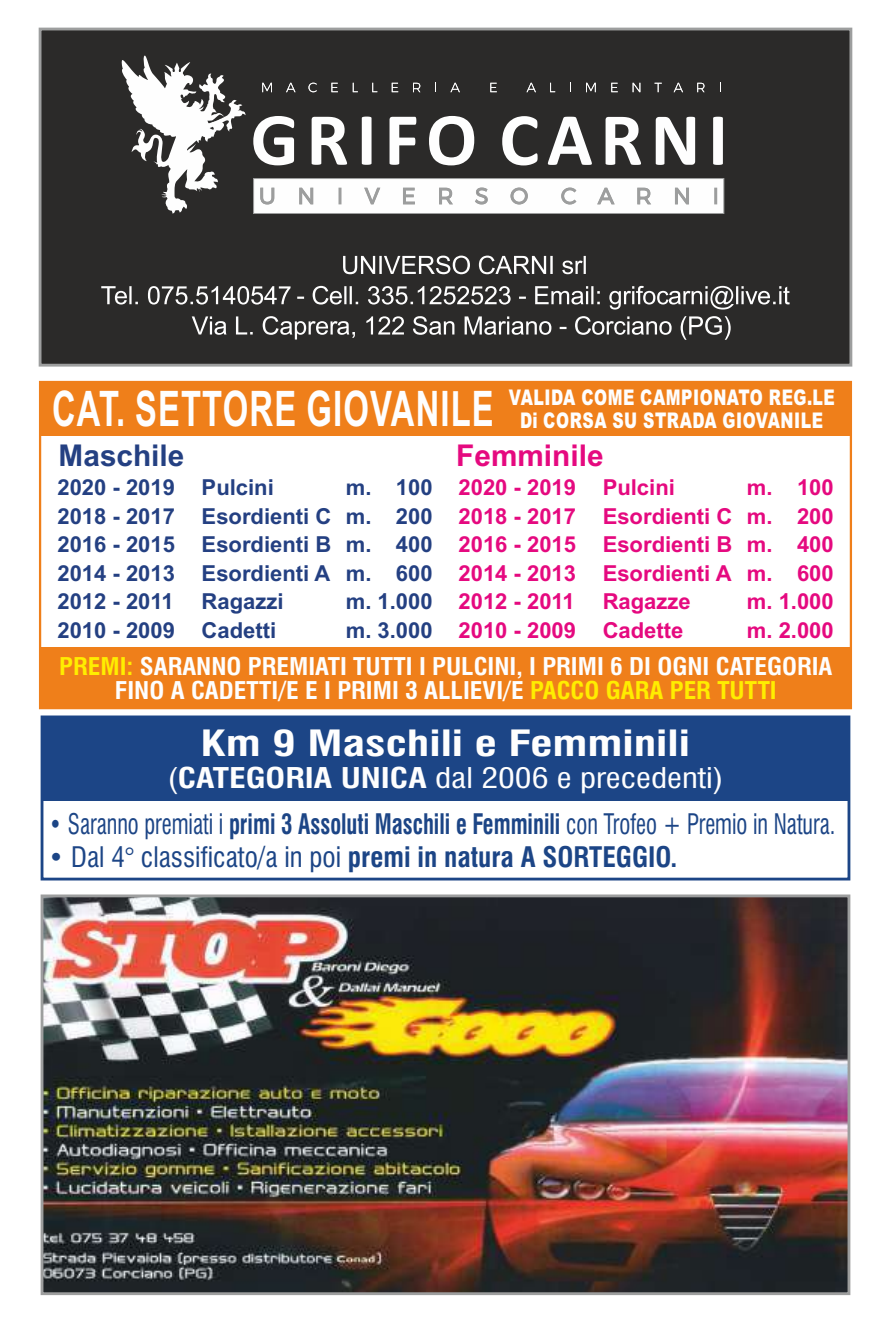
<style>
.page{position:relative;width:891px;height:1333px;background:#fff}
.page>*{position:absolute;margin:0;border:0;box-sizing:border-box;transform-origin:0 0}
.t1{font:700 49px "Arial";letter-spacing:.035em;color:#fefefe;scale:.67 1}
.t2{font:700 condensed 35.2px "Swiss 721 BT";color:#fefefe;scale:1.32 1}
.t3{font:700 30px "Arial";color:#e5097f}
.t4{font:700 30px "Arial";color:#244082}
.t5{font:condensed 27.8px "Swiss 721 BT";color:#fefefe;scale:1.21 1}
.t6{font:condensed 27.6px "Swiss 721 BT";color:#1c4586;scale:.82 1}
.t7{font:condensed 27.6px "Swiss 721 BT";color:#1c4586}
.t8{font:700 condensed 23.8px/24.2px "Swiss 721 BT";color:#fefefe;text-align:center;scale:1.07 1}
.t9{font:700 22px/28.4px "Arial";color:#244082;text-align:justify}
.t10{font:700 22px/28.4px "Arial";color:#e5097f;text-align:justify}
.t11{font:900 21.6px/22.6px "Arial";letter-spacing:.035em;color:#fefefe;text-align:center;scale:.73 1}
.s1{color:#ffed00}
.s2{font-weight:700}
</style>
<div class="page">
<div style="left:40px;top:29px;width:810px;height:336px;background:#2b2a29"></div>
<svg style="left:121px;top:56px;width:124px;height:157px"></svg>
<svg style="left:262px;top:83px;width:10px;height:9px"></svg>
<svg style="left:286px;top:83px;width:9px;height:9px"></svg>
<svg style="left:308px;top:83px;width:8px;height:9px"></svg>
<svg style="left:331px;top:83px;width:7px;height:9px"></svg>
<svg style="left:352px;top:83px;width:5px;height:9px"></svg>
<svg style="left:372px;top:83px;width:5px;height:9px"></svg>
<svg style="left:391px;top:83px;width:7px;height:9px"></svg>
<svg style="left:413px;top:83px;width:7px;height:9px"></svg>
<svg style="left:450px;top:83px;width:9px;height:9px"></svg>
<svg style="left:490px;top:83px;width:6px;height:9px"></svg>
<svg style="left:526px;top:83px;width:9px;height:9px"></svg>
<svg style="left:550px;top:83px;width:5px;height:9px"></svg>
<svg style="left:586px;top:83px;width:9px;height:9px"></svg>
<svg style="left:611px;top:83px;width:6px;height:9px"></svg>
<svg style="left:632px;top:83px;width:8px;height:9px"></svg>
<svg style="left:654px;top:83px;width:7px;height:9px"></svg>
<svg style="left:673px;top:83px;width:9px;height:9px"></svg>
<svg style="left:697px;top:83px;width:7px;height:9px"></svg>
<svg style="left:253px;top:116px;width:41px;height:49px"></svg>
<svg style="left:311px;top:117px;width:36px;height:48px"></svg>
<svg style="left:361px;top:117px;width:10px;height:48px"></svg>
<svg style="left:389px;top:117px;width:27px;height:48px"></svg>
<svg style="left:429px;top:116px;width:45px;height:49px"></svg>
<svg style="left:502px;top:116px;width:35px;height:49px"></svg>
<svg style="left:547px;top:117px;width:44px;height:48px"></svg>
<svg style="left:605px;top:117px;width:35px;height:48px"></svg>
<svg style="left:655px;top:117px;width:39px;height:48px"></svg>
<svg style="left:713px;top:117px;width:9px;height:48px"></svg>
<div style="left:253px;top:178px;width:470px;height:36px;background:#fefefe;border:1px solid #9d9e9e"></div>
<svg style="left:260px;top:187px;width:15px;height:18px"></svg>
<svg style="left:299px;top:187px;width:15px;height:18px"></svg>
<div style="left:338px;top:188px;width:3px;height:16px;background:#2b2a29;border:2px solid #9d9e9e"></div>
<svg style="left:364px;top:187px;width:17px;height:18px"></svg>
<svg style="left:403px;top:187px;width:12px;height:18px"></svg>
<svg style="left:439px;top:187px;width:14px;height:18px"></svg>
<svg style="left:475px;top:187px;width:13px;height:18px"></svg>
<svg style="left:510px;top:187px;width:18px;height:18px"></svg>
<svg style="left:561px;top:187px;width:16px;height:18px"></svg>
<svg style="left:597px;top:187px;width:18px;height:18px"></svg>
<svg style="left:637px;top:187px;width:14px;height:18px"></svg>
<svg style="left:675px;top:187px;width:14px;height:18px"></svg>
<div style="left:713px;top:188px;width:3px;height:16px;background:#2b2a29;border:2px solid #9d9e9e"></div>
<svg style="left:101px;top:255px;width:688px;height:85px"></svg>
<div style="left:39px;top:28px;width:812px;height:338px;border:3px solid #9d9e9e"></div>
<img style="left:45px;top:898px;width:801px;height:392px">
<div style="left:41px;top:894px;width:809px;height:400px;border:3px solid #9d9e9e"></div>
<div style="left:40px;top:382px;width:810px;height:53px;background:#ef7f1a"></div>
<div style="left:40px;top:647px;width:810px;height:61px;background:#ef7f1a"></div>
<div style="left:42px;top:717px;width:806px;height:84px;background:#1c4586"></div>
<div style="left:41px;top:715px;width:809px;height:165px;border:3px solid #1c4586"></div>
<p class="t11" style="left:508px;top:388px;width:448px">VALIDA COME CAMPIONATO REG.LE<br>Di CORSA SU STRADA GIOVANILE</p>
<h1 class="t1" style="left:52px;top:390px;width:660px">CAT. SETTORE GIOVANILE</h1>
<h3 class="t4" style="left:59px;top:444px;width:127px">Maschile</h3>
<p class="t9" style="left:57px;top:475px;width:218px">2020 - 2019 Pulcini</p>
<h3 class="t3" style="left:456px;top:444px;width:149px">Femminile</h3>
<p class="t10" style="left:458px;top:475px;width:218px">2020 - 2019 Pulcini</p>
<p class="t9" style="left:57px;top:475px;width:376px;text-indent:288px">m. 100<br>2018 - 2017 Esordienti C m. 200<br>2016 - 2015 Esordienti B m. 400<br>2014 - 2013 Esordienti A m. 600<br>2012 - 2011</p>
<p class="t10" style="left:458px;top:475px;width:376px;text-indent:288px">m. 100<br>2018 - 2017 Esordienti C m. 200<br>2016 - 2015 Esordienti B m. 400<br>2014 - 2013 Esordienti A m. 600<br>2012 - 2011</p>
<p class="t9" style="left:201px;top:589px;width:83px">Ragazzi</p>
<p class="t9" style="left:345px;top:589px;width:88px">m. 1.000</p>
<p class="t9" style="left:57px;top:617px;width:220px">2010 - 2009 Cadetti</p>
<p class="t9" style="left:345px;top:617px;width:88px">m. 3.000</p>
<p class="t10" style="left:602px;top:589px;width:90px">Ragazze</p>
<p class="t10" style="left:746px;top:589px;width:88px">m. 1.000</p>
<p class="t10" style="left:458px;top:617px;width:226px">2010 - 2009 Cadette</p>
<p class="t10" style="left:746px;top:617px;width:88px">m. 2.000</p>
<p class="t8" style="left:59px;top:656px;width:723px"><span class="s1">PREMI:</span> SARANNO PREMIATI TUTTI I PULCINI, I PRIMI 6 DI OGNI CATEGORIA<br>FINO A CADETTI/E E I PRIMI 3 ALLIEVI/E <span class="s1">PACCO GARA PER TUTTI</span></p>
<h2 class="t2" style="left:200px;top:729px;width:372px">Km 9 Maschili e Femminili</h2>
<p class="t5" style="left:167px;top:766px;width:461px">(<span class="s2">CATEGORIA UNICA</span> dal 2006 e precedenti)</p>
<p class="t6" style="left:49px;top:812px;width:960px">• Saranno premiati i <span class="s2">primi 3 Assoluti Maschili e Femminili</span> con Trofeo + Premio in Natura.</p>
<p class="t7" style="left:48px;top:845px;width:630px">• Dal 4° classificato/a in poi <span class="s2">premi in natura A SORTEGGIO.</span></p>
</div>
